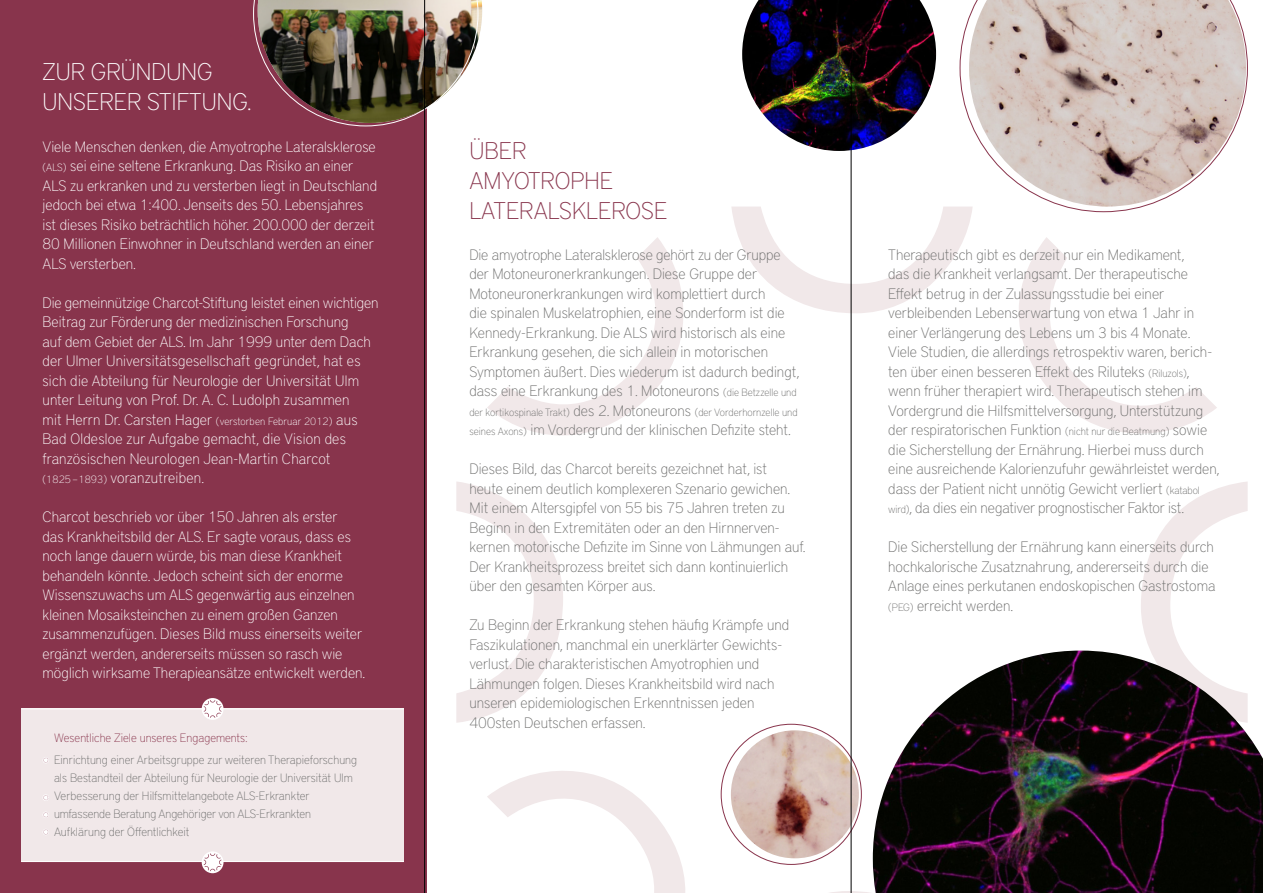
<style>
.page{position:relative;width:1263px;height:893px;background:#fff}
.page>*{position:absolute;margin:0;border:0;box-sizing:border-box;transform-origin:0 0}
.t1{font:100 24px/30px "District Pro";color:#88344c}
.t2{font:100 24px/30px "District Pro";color:#fff}
.t3{font:100 15px/19.5px "District Pro";color:#6f6f6e}
.t4{font:100 15px/19.5px "District Pro";color:#fff}
.t5{font:100 12px/18px "District Pro";color:#6f6f6e}
.t6{font:100 12px "District Pro";color:#88344c}
.t7{font:100 10.5px "District Pro";color:#6f6f6e}
.s1{font-size:10.5px}
.s2{font-size:15px}
</style>
<div class="page">
<div style="left:0;top:0;width:426px;height:893px;background:#88344c"></div>
<div style="left:21px;top:709px;width:383px;height:153px;background:#f1e8e9"></div>
<svg style="left:731px;top:207px;width:241px;height:106px"></svg>
<svg style="left:830px;top:891px;width:40px;height:2px"></svg>
<svg style="left:487px;top:237px;width:196px;height:199px"></svg>
<svg style="left:456px;top:482px;width:107px;height:241px"></svg>
<svg style="left:1141px;top:482px;width:107px;height:169px"></svg>
<svg style="left:487px;top:771px;width:198px;height:122px"></svg>
<svg style="left:1019px;top:237px;width:198px;height:197px"></svg>
<svg style="left:43px;top:758px;width:5px;height:5px"></svg>
<div style="left:43px;top:794px;width:6px;height:7px;background:#f6f0f1;border-radius:50%"></div>
<svg style="left:43px;top:795px;width:6px;height:5px"></svg>
<div style="left:43px;top:811px;width:6px;height:7px;background:#f3ebed;border-radius:50%"></div>
<svg style="left:43px;top:812px;width:5px;height:5px"></svg>
<svg style="left:43px;top:829px;width:5px;height:6px"></svg>
<img style="left:873px;top:651px;width:390px;height:242px">
<img style="left:742px;top:0;width:194px;height:151px">
<img style="left:731px;top:730px;width:128px;height:128px;border-radius:64px">
<svg style="left:960px;top:0;width:288px;height:212px"></svg>
<img style="left:253px;top:0;width:229px;height:126px">
<hr style="left:21px;top:709px;width:383px;height:1px;background:#fff">
<hr style="left:21px;top:861px;width:383px;height:1px;background:#fff">
<svg style="left:202px;top:698px;width:22px;height:22px"></svg>
<svg style="left:204px;top:700px;width:17px;height:18px"></svg>
<svg style="left:202px;top:851px;width:22px;height:22px"></svg>
<svg style="left:204px;top:853px;width:17px;height:18px"></svg>
<hr style="left:424px;top:0;width:1px;height:893px;background:#000">
<hr style="left:851px;top:0;width:1px;height:893px;background:#000">
<h1 class="t2" style="left:43px;top:55px;width:210px">ZUR GRÜNDUNG<br>UNSERER STIFTUNG.</h1>
<p class="t4" style="left:43px;top:136px;width:336px">Viele Menschen denken, die Amyotrophe Lateralsklerose <span class="s1">(ALS)</span> sei eine seltene Erkrankung. Das Risiko an einer ALS zu erkranken und zu versterben liegt in Deutschland jedoch bei etwa 1:400. Jenseits des 50. Lebensjahres ist dieses Risiko beträchtlich höher. 200.000 der derzeit 80 Millionen Einwohner in Deutschland werden an einer ALS versterben.</p>
<p class="t4" style="left:43px;top:292px;width:338px">Die gemeinnützige Charcot-Stiftung leistet einen wichtigen Beitrag zur Förderung der medizinischen Forschung<br>auf dem Gebiet der ALS. Im Jahr 1999 unter dem Dach der Ulmer Universitätsgesellschaft gegründet, hat es sich die Abteilung für Neurologie der Universität Ulm unter Leitung von Prof. Dr. A. C. Ludolph zusammen<br>mit Herrn Dr. Carsten Hager <span class="s1">(verstorben Februar 2012)</span> aus Bad Oldesloe zur Aufgabe gemacht, die Vision des französischen Neurologen Jean-Martin Charcot<br><span class="s1">(1825 – 1893)</span> voranzutreiben.</p>
<p class="t4" style="left:43px;top:506px;width:324px">Charcot beschrieb vor über 150 Jahren als erster<br>das Krankheitsbild der ALS. Er sagte voraus, dass es noch lange dauern würde, bis man diese Krankheit behandeln könnte. Jedoch scheint sich der enorme Wissenszuwachs um ALS gegenwärtig aus einzelnen kleinen Mosaiksteinchen zu einem großen Ganzen zusammenzufügen. Dieses Bild muss einerseits weiter ergänzt werden, andererseits müssen so rasch wie möglich wirksame Therapieansätze entwickelt werden.</p>
<p class="t6" style="left:54px;top:729px;width:195px">Wesentliche Ziele unseres Engagements:</p>
<p class="t5" style="left:54px;top:750px;width:305px">Einrichtung einer Arbeitsgruppe zur weiteren Therapieforschung als Bestandteil der Abteilung für Neurologie der Universität Ulm Verbesserung der Hilfsmittelangebote ALS-Erkrankter umfassende Beratung Angehöriger von ALS-Erkrankten Aufklärung der Öffentlichkeit</p>
<h1 class="t1" style="left:469px;top:134px;width:200px">ÜBER<br>AMYOTROPHE<br>LATERALSKLEROSE</h1>
<p class="t3" style="left:469px;top:244px;width:332px">Die amyotrophe Lateralsklerose gehört zu der Gruppe der Motoneuronerkrankungen. Diese Gruppe der Motoneuronerkrankungen wird komplettiert durch<br>die spinalen Muskelatrophien, eine Sonderform ist die Kennedy-Erkrankung. Die ALS wird historisch als eine Erkrankung gesehen, die sich allein in motorischen Symptomen äußert. Dies wiederum ist dadurch bedingt, dass eine Erkrankung des 1. Motoneurons <span class="s1">(die Betzzelle und</span></p>
<p class="t7" style="left:469px;top:404px;width:330px">der kortikospinale Trakt) <span class="s2">des 2. Motoneurons</span> (der Vorderhornzelle und</p>
<p class="t3" style="left:469px;top:419px;width:323px"><span class="s1">seines Axons)</span> im Vordergrund der klinischen Defizite steht.</p>
<p class="t3" style="left:469px;top:458px;width:338px">Dieses Bild, das Charcot bereits gezeichnet hat, ist<br>heute einem deutlich komplexeren Szenario gewichen.<br>Mit einem Altersgipfel von 55 bis 75 Jahren treten zu Beginn in den Extremitäten oder an den Hirnnerven&shy;kernen motorische Defizite im Sinne von Lähmungen auf.<br>Der Krankheitsprozess breitet sich dann kontinuierlich über den gesamten Körper aus.</p>
<p class="t3" style="left:469px;top:614px;width:321px">Zu Beginn der Erkrankung stehen häufig Krämpfe und Faszikulationen, manchmal ein unerklärter Gewichts&shy;verlust. Die charakteristischen Amyotrophien und Lähmungen folgen. Dieses Krankheitsbild wird nach unseren epidemiologischen Erkenntnissen jeden 400sten Deutschen erfassen.</p>
<p class="t3" style="left:888px;top:244px;width:333px">Therapeutisch gibt es derzeit nur ein Medikament,<br>das die Krankheit verlangsamt. Der therapeutische Effekt betrug in der Zulassungsstudie bei einer verbleibenden Lebenserwartung von etwa 1 Jahr in einer Verlängerung des Lebens um 3 bis 4 Monate.<br>Viele Studien, die allerdings retrospektiv waren, berich&shy;ten über einen besseren Effekt des Riluteks <span class="s1">(Riluzols)</span>, wenn früher therapiert wird. Therapeutisch stehen im Vordergrund die Hilfsmittelversorgung, Unterstützung der respiratorischen Funktion <span class="s1">(nicht nur die Beatmung)</span> sowie die Sicherstellung der Ernährung. Hierbei muss durch eine ausreichende Kalorienzufuhr gewährleistet werden, dass der Patient nicht unnötig Gewicht verliert <span class="s1">(katabol wird)</span>, da dies ein negativer prognostischer Faktor ist.</p>
<p class="t3" style="left:888px;top:536px;width:329px">Die Sicherstellung der Ernährung kann einerseits durch hochkalorische Zusatznahrung, andererseits durch die Anlage eines perkutanen endoskopischen Gastrostoma <span class="s1">(PEG)</span> erreicht werden.</p>
</div>
